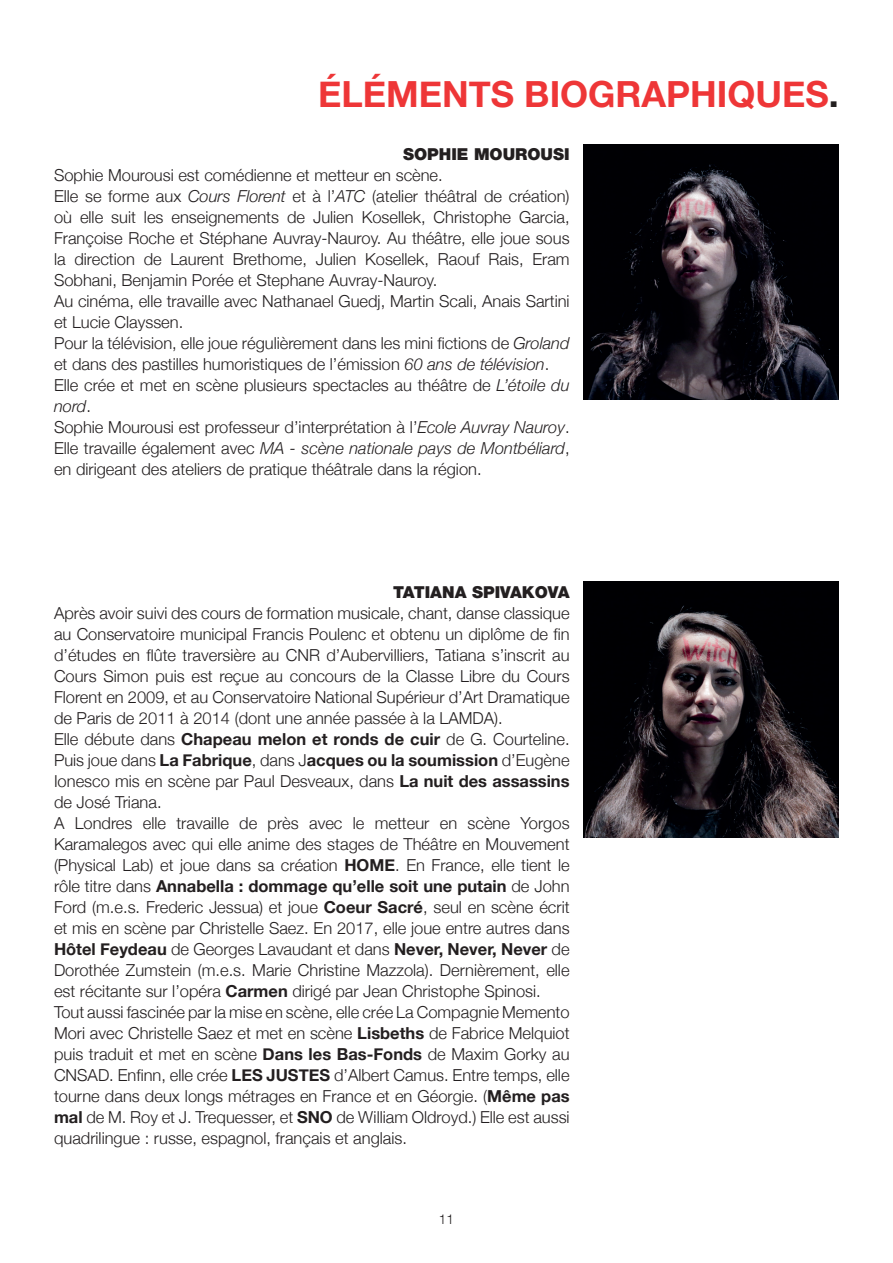
<style>
.page{position:relative;width:893px;height:1263px;background:#fff}
.page>*{position:absolute;margin:0;border:0;box-sizing:border-box;transform-origin:0 0}
.t1{font:700 36px "Helvetica Neue";color:#ee3637}
.t2{font:300 16.5px/21px "Helvetica Neue";color:#231f20}
.t3{font:900 16.5px "Helvetica Neue";color:#231f20}
.t4{font:300 13.5px "Helvetica Neue";color:#231f20}
.s1{color:#231f20}
.s2{font-style:italic}
.s3{font-weight:700}
</style>
<div class="page">
<img style="left:584px;top:144px;width:255px;height:255px">
<img style="left:584px;top:582px;width:255px;height:255px">
<h1 class="t1" style="left:318px;top:72px;width:522px">ÉLÉMENTS BIOGRAPHIQUES<span class="s1">.</span></h1>
<p class="t3" style="left:403px;top:144px;width:168px">SOPHIE MOUROUSI</p>
<p class="t2" style="left:54px;top:164px;width:517px">Sophie Mourousi est comédienne et metteur en scène.<br>Elle se forme aux <span class="s2">Cours Florent</span> et à l’<span class="s2">ATC</span> (atelier théâtral de création) où elle suit les enseignements de Julien Kosellek, Christophe Garcia, Françoise Roche et Stéphane Auvray-Nauroy. Au théâtre, elle joue sous la direction de Laurent Brethome, Julien Kosellek, Raouf Rais, Eram Sobhani, Benjamin Porée et Stephane Auvray-Nauroy.<br>Au cinéma, elle travaille avec Nathanael Guedj, Martin Scali, Anais Sartini et Lucie Clayssen.<br>Pour la télévision, elle joue régulièrement dans les mini fictions de <span class="s2">Groland </span>et dans des pastilles humoristiques de l’émission <span class="s2">60 ans de télévision</span>.<br>Elle crée et met en scène plusieurs spectacles au théâtre de <span class="s2">L’étoile du nord</span>.<br>Sophie Mourousi est professeur d’interprétation à l’<span class="s2">Ecole Auvray Nauroy</span>.<br>Elle travaille également avec <span class="s2">MA - scène nationale pays de Montbéliard</span>, en dirigeant des ateliers de pratique théâtrale dans la région.</p>
<p class="t3" style="left:393px;top:582px;width:178px">TATIANA SPIVAKOVA</p>
<p class="t2" style="left:54px;top:602px;width:517px">Après avoir suivi des cours de formation musicale, chant, danse classique au Conservatoire municipal Francis Poulenc et obtenu un diplôme de fin d’études en flûte traversière au CNR d’Aubervilliers, Tatiana s’inscrit au Cours Simon puis est reçue au concours de la Classe Libre du Cours Florent en 2009, et au Conservatoire National Supérieur d’Art Dramatique de Paris de 2011 à 2014 (dont une année passée à la LAMDA).<br>Elle débute dans <span class="s3">Chapeau melon et ronds de cuir</span> de G. Courteline.<br>Puis joue dans <span class="s3">La Fabrique</span>, dans J<span class="s3">acques ou la soumission</span> d’Eugène Ionesco mis en scène par Paul Desveaux, dans <span class="s3">La nuit des assassins </span>de José Triana.<br>A Londres elle travaille de près avec le metteur en scène Yorgos Karamalegos avec qui elle anime des stages de Théâtre en Mouvement (Physical Lab) et joue dans sa création <span class="s3">HOME</span>. En France, elle tient le rôle titre dans <span class="s3">Annabella : dommage qu’elle soit une putain</span> de John Ford (m.e.s. Frederic Jessua) et joue <span class="s3">Coeur Sacré</span> , seul en scène écrit et mis en scène par Christelle Saez. En 2017, elle joue entre autres dans <span class="s3">Hôtel Feydeau</span> de Georges Lavaudant et dans <span class="s3">Never, Never, Never</span> de Dorothée Zumstein (m.e.s. Marie Christine Mazzola). Dernièrement, elle est récitante sur l’opéra <span class="s3">Carmen</span> dirigé par Jean Christophe Spinosi.<br>Tout aussi fascinée par la mise en scène, elle crée La Compagnie Memento Mori avec Christelle Saez et met en scène <span class="s3">Lisbeths</span> de Fabrice Melquiot puis traduit et met en scène <span class="s3">Dans les Bas-Fonds</span> de Maxim Gorky au CNSAD. Enfinn, elle crée <span class="s3">LES JUSTES</span> d’Albert Camus. Entre temps, elle tourne dans deux longs métrages en France et en Géorgie. (<span class="s3">Même pas mal</span> de M. Roy et J. Trequesser, et <span class="s3">SNO</span> de William Oldroyd.) Elle est aussi quadrilingue : russe, espagnol, français et anglais.</p>
<p class="t4" style="left:439px;top:1211px;width:17px">11</p>
</div>
